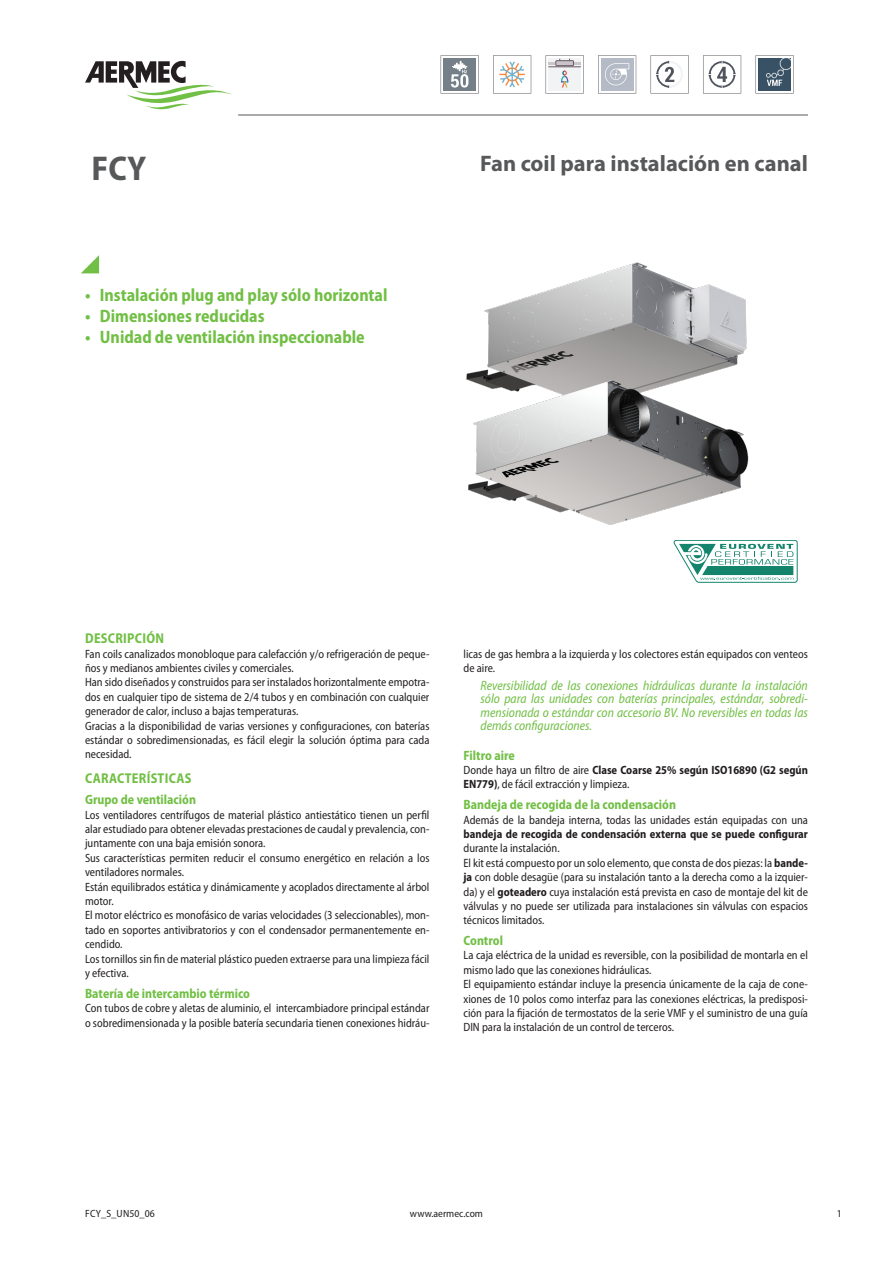
<style>
.page{position:relative;width:893px;height:1263px;background:#fff}
.page>*{position:absolute;margin:0;border:0;box-sizing:border-box;transform-origin:0 0}
.grandezza{font:700 semi-condensed 34.5px "Myriad Pro";color:#57585a}
.descrizione{font:700 22.5px "Myriad Pro";color:#57585a}
.t1{font:700 semi-condensed 18px "Myriad Pro";color:#71bf44;scale:.95 1}
.t2{font:700 semi-condensed 14.25px "Myriad Pro";letter-spacing:.02em;color:#71bf44;scale:.95 1}
.t3{font:italic semi-condensed 13.5px/13.5px "Myriad Pro";color:#71bf44;text-align:justify;scale:.95 1}
.t4{font:700 semi-condensed 13.5px "Myriad Pro";color:#71bf44;scale:.95 1}
.normale_es{font:semi-condensed 12px/14.4px "Myriad Pro";color:#231f20;scale:.95 1}
.t5{font:semi-condensed 10.5px "Myriad Pro";color:#231f20}
.s1{font-weight:700}
</style>
<div class="page">
<svg style="left:81px;top:255px;width:18px;height:18px"></svg>
<hr style="left:238px;top:115px;width:570px;height:1px;background:#57585a">
<img style="left:466px;top:262px;width:283px;height:263px">
<svg style="left:85px;top:61px;width:147px;height:48px"></svg>
<svg style="left:674px;top:540px;width:123px;height:43px"></svg>
<svg style="left:441px;top:55px;width:38px;height:39px"></svg>
<svg style="left:493px;top:55px;width:38px;height:39px"></svg>
<svg style="left:545px;top:55px;width:39px;height:39px"></svg>
<svg style="left:598px;top:55px;width:38px;height:39px"></svg>
<svg style="left:650px;top:55px;width:39px;height:39px"></svg>
<svg style="left:703px;top:55px;width:38px;height:39px"></svg>
<svg style="left:755px;top:55px;width:39px;height:39px"></svg>
<p class="grandezza" style="left:92px;top:146px;width:56px">FCY</p>
<p class="t1" style="left:85px;top:284px;width:320px">• Instalación plug and play sólo horizontal</p>
<p class="t1" style="left:85px;top:305px;width:190px">• Dimensiones reducidas</p>
<p class="t1" style="left:85px;top:326px;width:296px">• Unidad de ventilación inspeccionable</p>
<p class="descrizione" style="left:480px;top:149px;width:329px">Fan coil para instalación en canal</p>
<p class="t2" style="left:85px;top:629px;width:85px">DESCRIPCIÓN</p>
<p class="normale_es" style="left:85px;top:646px;width:364px">Fan coils canalizados monobloque para calefacción y/o refrigeración de peque&shy;ños y medianos ambientes civiles y comerciales.</p>
<p class="normale_es" style="left:85px;top:675px;width:364px;text-align:justify">Han sido diseñados y construidos para ser instalados horizontalmente empotra&shy;dos en cualquier tipo de sistema de 2/4 tubos y en combinación con cualquier generador de calor, incluso a bajas temperaturas.</p>
<p class="normale_es" style="left:85px;top:718px;width:364px;text-align:justify">Gracias a la disponibilidad de varias versiones y configuraciones, con baterías estándar o sobredimensionadas, es fácil elegir la solución óptima para cada necesidad.</p>
<p class="t2" style="left:85px;top:769px;width:113px">CARACTERÍSTICAS</p>
<p class="t4" style="left:85px;top:791px;width:118px">Grupo de ventilación</p>
<p class="normale_es" style="left:85px;top:807px;width:364px;text-align:justify">Los ventiladores centrífugos de material plástico antiestático tienen un perfil alar estudiado para obtener elevadas prestaciones de caudal y prevalencia, con&shy;juntamente con una baja emisión sonora.</p>
<p class="normale_es" style="left:85px;top:850px;width:364px">Sus características permiten reducir el consumo energético en relación a los ventiladores normales.</p>
<p class="normale_es" style="left:85px;top:879px;width:364px">Están equilibrados estática y dinámicamente y acoplados directamente al árbol motor.</p>
<p class="normale_es" style="left:85px;top:908px;width:364px;text-align:justify">El motor eléctrico es monofásico de varias velocidades (3 seleccionables), mon&shy;tado en soportes antivibratorios y con el condensador permanentemente en&shy;cendido.</p>
<p class="normale_es" style="left:85px;top:951px;width:364px">Los tornillos sin fin de material plástico pueden extraerse para una limpieza fácil y efectiva.</p>
<p class="t4" style="left:85px;top:984px;width:175px">Batería de intercambio térmico</p>
<p class="normale_es" style="left:85px;top:1001px;width:364px">Con tubos de cobre y aletas de aluminio, el intercambiadore principal estándar o sobredimensionada y la posible batería secundaria tienen conexiones hidráu-</p>
<p class="normale_es" style="left:463px;top:646px;width:364px">licas de gas hembra a la izquierda y los colectores están equipados con venteos de aire.</p>
<p class="t3" style="left:480px;top:678px;width:346px">Reversibilidad de las conexiones hidráulicas durante la instalación sólo para las unidades con baterías principales, estándar, sobredi&shy;mensionada o estándar con accesorio BV. No reversibles en todas las demás configuraciones.</p>
<p class="t4" style="left:463px;top:746px;width:56px">Filtro aire</p>
<p class="normale_es" style="left:463px;top:762px;width:364px">Donde haya un filtro de aire <span class="s1">Clase Coarse 25% según ISO16890 (G2 según<br>EN779)</span>, de fácil extracción y limpieza.</p>
<p class="t4" style="left:463px;top:796px;width:225px">Bandeja de recogida de la condensación</p>
<p class="normale_es" style="left:463px;top:812px;width:364px;text-align:justify">Además de la bandeja interna, todas las unidades están equipadas con una <span class="s1">bandeja de recogida de condensación externa que se puede configurar </span>durante la instalación.</p>
<p class="normale_es" style="left:463px;top:855px;width:364px;text-align:justify">El kit está compuesto por un solo elemento, que consta de dos piezas: la <span class="s1">bande&shy;ja</span> con doble desagüe (para su instalación tanto a la derecha como a la izquier&shy;da) y el <span class="s1">goteadero</span> cuya instalación está prevista en caso de montaje del kit de válvulas y no puede ser utilizada para instalaciones sin válvulas con espacios técnicos limitados.</p>
<p class="t4" style="left:463px;top:932px;width:43px">Control</p>
<p class="normale_es" style="left:463px;top:948px;width:364px">La caja eléctrica de la unidad es reversible, con la posibilidad de montarla en el mismo lado que las conexiones hidráulicas.</p>
<p class="normale_es" style="left:463px;top:977px;width:364px;text-align:justify">El equipamiento estándar incluye la presencia únicamente de la caja de cone&shy;xiones de 10 polos como interfaz para las conexiones eléctricas, la predisposi&shy;ción para la fijación de termostatos de la serie VMF y el suministro de una guía DIN para la instalación de un control de terceros.</p>
<p class="t5" style="left:85px;top:1207px;width:71px">FCY_S_UN50_06</p>
<p class="t5" style="left:410px;top:1207px;width:75px">www.aermec.com</p>
<p class="t5" style="left:837px;top:1207px;width:6px">1</p>
</div>
